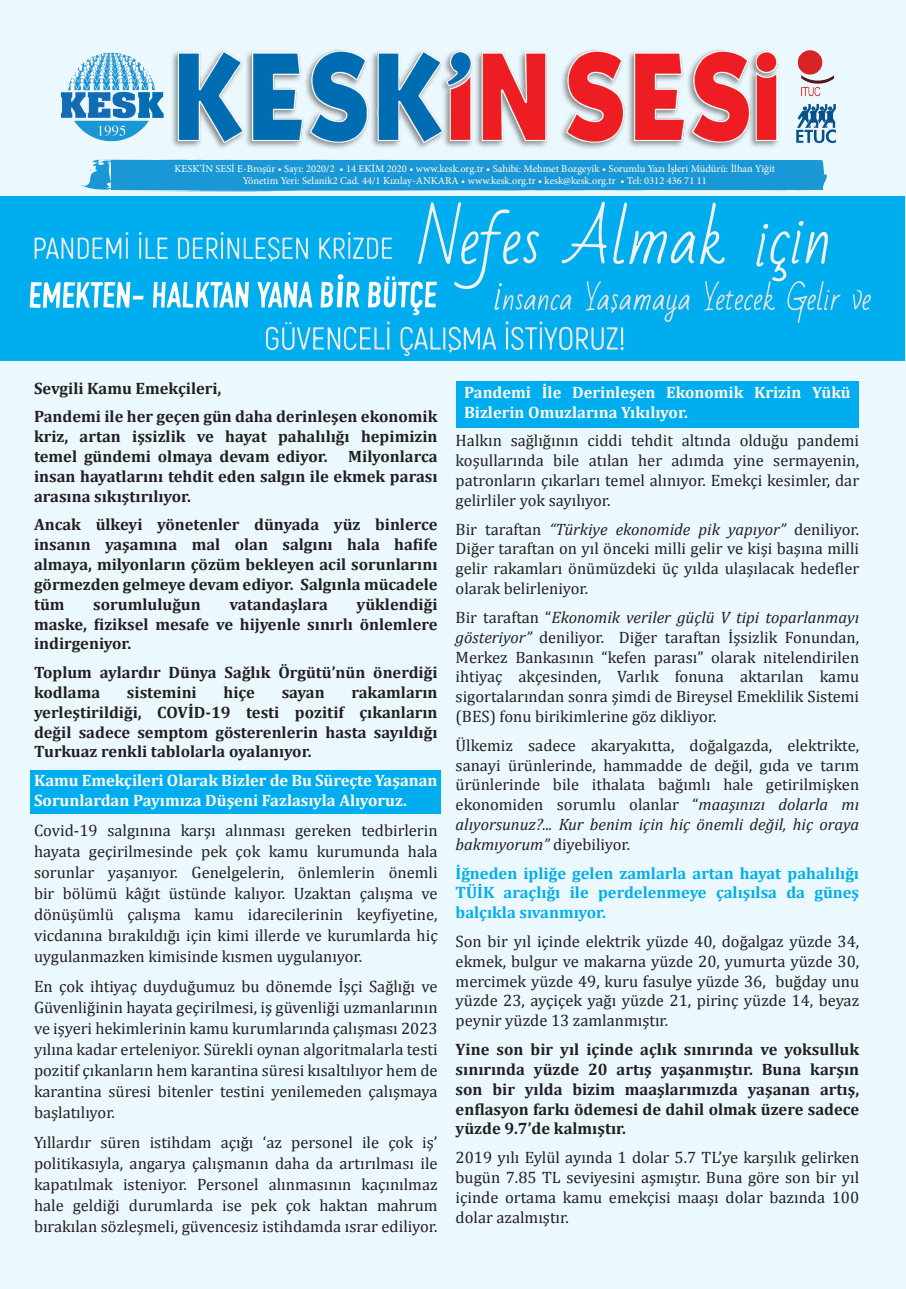
<style>
.page{position:relative;width:906px;height:1289px;background:#fff}
.page>*{position:absolute;margin:0;border:0;box-sizing:border-box;transform-origin:0 0}
.Normal__Web{font:16.5px/19.8px "Cambria";color:#231f20;text-align:justify}
.Normal__Web-2{font:700 16.5px/19.8px "Cambria";color:#231f20;text-align:justify}
.Normal__Web-3{font:700 16.5px/19.8px "Cambria";color:#fff}
.Normal__Web-4{font:700 16.5px/19.8px "Cambria";color:#00aeef;text-align:justify}
.t1{font:10.5px "Minion Pro";color:#fff}
.s1{font-style:italic}
</style>
<div class="page">
<div style="left:0;top:0;width:906px;height:1288px;background:#ebf8fd"></div>
<div style="left:456px;top:381px;width:402px;height:46px;background:#00aeef"></div>
<div style="left:30px;top:770px;width:411px;height:43px;background:#00aeef"></div>
<div style="left:0;top:196px;width:904px;height:165px;background:#00aeef"></div>
<img style="left:61px;top:50px;width:775px;height:142px">
<svg style="left:81px;top:159px;width:747px;height:32px;background:#299ed7"></svg>
<svg style="left:853px;top:290px;width:18px;height:20px"></svg>
<svg style="left:30px;top:201px;width:810px;height:155px"></svg>
<p class="t1" style="left:174px;top:162px;width:602px">KESK’İN SESİ E-Broşür • Sayı: 2020/2 • 14 EKİM 2020 • www.kesk.org.tr • Sahibi: Mehmet Bozgeyik • Sorumlu Yazı İşleri Müdürü: İlhan Yiğit</p>
<p class="t1" style="left:243px;top:174px;width:465px">Yönetim Yeri: Selanik2 Cad. 44/1 Kızılay-ANKARA • www.kesk.org.tr • kesk@kesk.org.tr • Tel: 0312 436 71 11</p>
<p class="Normal__Web-2" style="left:34px;top:377px;width:189px">Sevgili Kamu Emekçileri,</p>
<p class="Normal__Web-2" style="left:34px;top:406px;width:405px">Pandemi ile her geçen gün daha derinleşen ekonomik kriz, artan işsizlik ve hayat pahalılığı hepimizin temel gündemi olmaya devam ediyor.</p>
<p class="Normal__Web-2" style="left:34px;top:446px;width:405px;text-indent:314px">Milyonlarca insan hayatlarını tehdit eden salgın ile ekmek parası arasına sıkıştırılıyor.</p>
<p class="Normal__Web-2" style="left:34px;top:514px;width:405px">Ancak ülkeyi yönetenler dünyada yüz binlerce insanın yaşamına mal olan salgını hala hafife almaya, milyonların çözüm bekleyen acil sorunlarını görmezden gelmeye devam ediyor. Salgınla mücadele tüm</p>
<p class="Normal__Web-2" style="left:34px;top:593px;width:405px;text-indent:322px">yüklendiği maske, fiziksel mesafe ve hijyenle sınırlı önlemlere indirgeniyor.</p>
<p class="Normal__Web-2" style="left:34px;top:662px;width:405px">Toplum aylardır Dünya Sağlık Örgütü’nün önerdiği kodlama</p>
<p class="Normal__Web-2" style="left:93px;top:593px;width:109px">sorumluluğun</p>
<p class="Normal__Web-2" style="left:229px;top:593px;width:100px">vatandaşlara</p>
<p class="Normal__Web-2" style="left:34px;top:682px;width:405px;text-indent:317px">rakamların yerleştirildiği, COVİD-19 testi pozitif çıkanların değil sadece semptom gösterenlerin hasta sayıldığı Turkuaz renkli tablolarla oyalanıyor.</p>
<p class="Normal__Web-3" style="left:34px;top:770px;width:405px">Kamu Emekçileri Olarak Bizler de Bu Süreçte Yaşanan<br>Sorunlardan Payımıza Düşeni Fazlasıyla Alıyoruz.</p>
<p class="Normal__Web" style="left:34px;top:819px;width:405px;line-height:21px">Covid-19 salgınına karşı alınması gereken tedbirlerin hayata geçirilmesinde pek çok kamu kurumunda hala sorunlar yaşanıyor. Genelgelerin, önlemlerin önemli bir bölümü kâğıt üstünde kalıyor. Uzaktan çalışma ve dönüşümlü çalışma kamu idarecilerinin keyfiyetine, vicdanına bırakıldığı için kimi illerde ve kurumlarda hiç uygulanmazken kimisinde kısmen uygulanıyor.</p>
<p class="Normal__Web" style="left:34px;top:975px;width:405px;line-height:21px">En çok ihtiyaç duyduğumuz bu dönemde İşçi Sağlığı ve Güvenliğinin hayata geçirilmesi, iş güvenliği uzmanlarının ve işyeri hekimlerinin kamu kurumlarında çalışması 2023 yılına kadar erteleniyor. Sürekli oynan algoritmalarla testi pozitif çıkanların hem karantina süresi kısaltılıyor hem de karantina süresi bitenler testini yenilemeden çalışmaya başlatılıyor.</p>
<p class="Normal__Web" style="left:34px;top:1131px;width:405px;line-height:21px">Yıllardır süren istihdam açığı ‘az personel ile çok iş’ politikasıyla, angarya çalışmanın daha da artırılması ile kapatılmak isteniyor. Personel alınmasının kaçınılmaz hale geldiği durumlarda ise pek çok haktan mahrum bırakılan sözleşmeli, güvencesiz istihdamda ısrar ediliyor.</p>
<p class="Normal__Web-2" style="left:127px;top:682px;width:71px">sistemini</p>
<p class="Normal__Web-2" style="left:223px;top:682px;width:33px">hiçe</p>
<p class="Normal__Web-2" style="left:282px;top:682px;width:45px">sayan</p>
<p class="Normal__Web-3" style="left:464px;top:382px;width:388px">Pandemi İle Derinleşen Ekonomik Krizin Yükü<br>Bizlerin Omuzlarına Yıkılıyor.</p>
<p class="Normal__Web" style="left:455px;top:431px;width:405px">Halkın sağlığının ciddi tehdit altında olduğu pandemi koşullarında bile atılan her adımda yine sermayenin, patronların çıkarları temel alınıyor. Emekçi kesimler, dar gelirliler yok sayılıyor.</p>
<p class="Normal__Web" style="left:455px;top:519px;width:405px">Bir taraftan <span class="s1">“Türkiye ekonomide pik yapıyor”</span> deniliyor.<br>Diğer taraftan on yıl önceki milli gelir ve kişi başına milli gelir rakamları önümüzdeki üç yılda ulaşılacak hedefler olarak belirleniyor.</p>
<p class="Normal__Web" style="left:455px;top:607px;width:405px">Bir taraftan “<span class="s1">Ekonomik veriler güçlü V tipi toparlanmayı gösteriyor”</span> deniliyor. Diğer taraftan İşsizlik Fonundan, Merkez Bankasının “kefen parası” olarak nitelendirilen ihtiyaç akçesinden, Varlık fonuna aktarılan kamu sigortalarından sonra şimdi de Bireysel Emeklilik Sistemi (BES) fonu birikimlerine göz dikliyor.</p>
<p class="Normal__Web" style="left:455px;top:735px;width:405px">Ülkemiz sadece akaryakıtta, doğalgazda, elektrikte, sanayi ürünlerinde, hammadde de değil, gıda ve tarım ürünlerinde bile ithalata bağımlı hale getirilmişken ekonomiden sorumlu olanlar “<span class="s1">maaşınızı dolarla mı alıyorsunuz?... Kur benim için hiç önemli değil, hiç oraya bakmıyorum”</span> diyebiliyor.</p>
<p class="Normal__Web-4" style="left:455px;top:862px;width:405px">İğneden ipliğe gelen zamlarla artan hayat pahalılığı TÜİK araçlığı ile perdelenmeye çalışılsa da güneş balçıkla sıvanmıyor.</p>
<p class="Normal__Web" style="left:455px;top:931px;width:405px">Son bir yıl içinde elektrik yüzde 40, doğalgaz yüzde 34, ekmek, bulgur ve makarna yüzde 20, yumurta yüzde 30, mercimek yüzde 49, kuru fasulye yüzde 36, buğday unu yüzde 23, ayçiçek yağı yüzde 21, pirinç yüzde 14, beyaz peynir yüzde 13 zamlanmıştır.</p>
<p class="Normal__Web-2" style="left:455px;top:1039px;width:405px">Yine son bir yıl içinde açlık sınırında ve yoksulluk sınırında yüzde 20 artış yaşanmıştır. Buna karşın son bir yılda bizim maaşlarımızda yaşanan artış, enflasyon farkı ödemesi de dahil olmak üzere sadece yüzde 9.7’de kalmıştır.</p>
<p class="Normal__Web" style="left:455px;top:1147px;width:405px">2019 yılı Eylül ayında 1 dolar 5.7 TL’ye karşılık gelirken bugün 7.85 TL seviyesini aşmıştır. Buna göre son bir yıl içinde ortama kamu emekçisi maaşı dolar bazında 100 dolar azalmıştır.</p>
</div>
